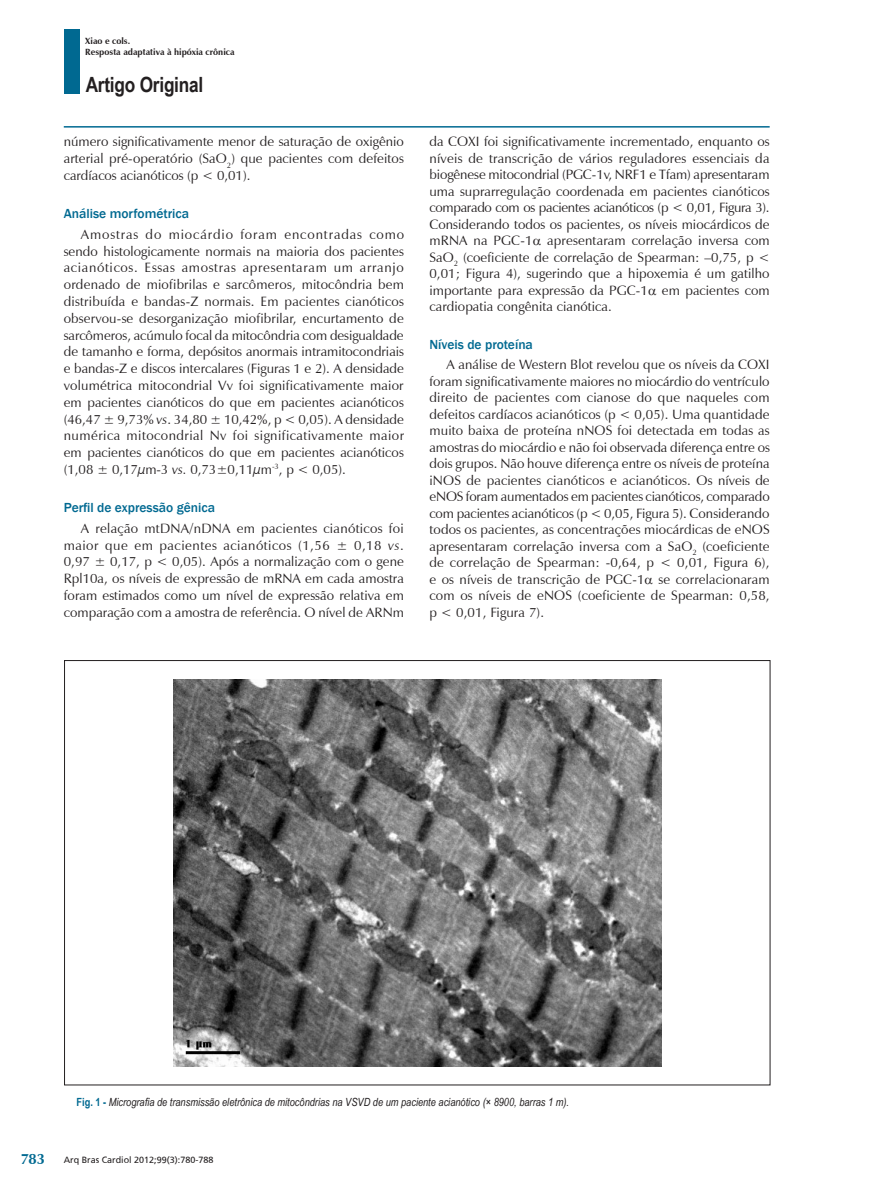
<style>
.page{position:relative;width:893px;height:1191px;background:#fff}
.page>*{position:absolute;margin:0;border:0;box-sizing:border-box;transform-origin:0 0}
.t1{font:700 21px "Arial Narrow";letter-spacing:-.01em;color:#231f20}
._01-TEXTO_BASICO{font:13.5px/16.5px "Zapf Humanist 601 BT";letter-spacing:.005em;color:#231f20;text-align:justify}
._03_-_SUBTITULO_PRIN{font:500 13.5px "Franklin Gothic";color:#006991}
._05_-_LEGENDA_TABELA{font:italic 11.25px "Arial Narrow";color:#231f20}
.t2{font:700 9px "Zapf Humanist 601 BT";color:#231f20}
.t3{font:9px "Frutiger";color:#231f20}
.s1{font-style:italic}
.s2{font-weight:700;font-style:normal;color:#006991}
.s3{font-family:"Zapf Humanist 601 BT";font-weight:700;font-size:15px;color:#006991}
</style>
<div class="page">
<hr style="left:64px;top:126px;width:706px;height:2px;background:#006991">
<div style="left:64px;top:29px;width:16px;height:65px;background:#006991"></div>
<img style="left:173px;top:679px;width:488px;height:387px">
<p class="t2" style="left:85px;top:36px;width:46px">Xiao e cols.</p>
<p class="t2" style="left:85px;top:47px;width:151px">Resposta adaptativa à hipóxia crônica</p>
<h1 class="t1" style="left:86px;top:68px;width:119px">Artigo Original</h1>
<p class="_01-TEXTO_BASICO" style="left:64px;top:133px;width:342px">número significativamente menor de saturação de oxigênio arterial pré-operatório (SaO<sub>2</sub>) que pacientes com defeitos cardíacos acianóticos (p &lt; 0,01).</p>
<p class="_03_-_SUBTITULO_PRIN" style="left:64px;top:205px;width:127px">Análise morfométrica</p>
<p class="_01-TEXTO_BASICO" style="left:64px;top:226px;width:342px;text-indent:17px">Amostras do miocárdio foram encontradas como sendo histologicamente normais na maioria dos pacientes acianóticos. Essas amostras apresentaram um arranjo ordenado de miofibrilas e sarcômeros, mitocôndria bem distribuída e bandas-Z normais. Em pacientes cianóticos observou-se desorganização miofibrilar, encurtamento de sarcômeros, acúmulo focal da mitocôndria com desigualdade de tamanho e forma, depósitos anormais intramitocondriais e bandas-Z e discos intercalares (Figuras 1 e 2). A densidade volumétrica mitocondrial Vv foi significativamente maior em pacientes cianóticos do que em pacientes acianóticos (46,47 ± 9,73% <span class="s1">vs</span>. 34,80 ± 10,42%, p &lt; 0,05). A densidade numérica mitocondrial Nv foi significativamente maior em pacientes cianóticos do que em pacientes acianóticos (1,08 ± 0,17μm-3 <span class="s1">vs.</span> 0,73±0,11μm<sup>-3</sup>, p &lt; 0,05).</p>
<p class="_03_-_SUBTITULO_PRIN" style="left:64px;top:499px;width:153px">Perfil de expressão gênica</p>
<p class="_01-TEXTO_BASICO" style="left:64px;top:520px;width:342px;text-indent:17px">A relação mtDNA/nDNA em pacientes cianóticos foi maior que em pacientes acianóticos (1,56 ± 0,18 <span class="s1">vs</span>.<br>0,97 ± 0,17, p &lt; 0,05). Após a normalização com o gene Rpl10a, os níveis de expressão de mRNA em cada amostra foram estimados como um nível de expressão relativa em comparação com a amostra de referência. O nível de ARNm</p>
<p class="_01-TEXTO_BASICO" style="left:429px;top:133px;width:342px">da COXI foi significativamente incrementado, enquanto os níveis de transcrição de vários reguladores essenciais da biogênese mitocondrial (PGC-1v, NRF1 e Tfam) apresentaram uma suprarregulação coordenada em pacientes cianóticos comparado com os pacientes acianóticos (p &lt; 0,01, Figura 3).<br>Considerando todos os pacientes, os níveis miocárdicos de mRNA na PGC-1 apresentaram correlação inversa com SaO<sub>2</sub> (coeficiente de correlação de Spearman: –0,75, p &lt; 0,01; Figura 4), sugerindo que a hipoxemia é um gatilho importante para expressão da PGC-1 em pacientes com cardiopatia congênita cianótica.</p>
<p class="_03_-_SUBTITULO_PRIN" style="left:429px;top:336px;width:105px">Níveis de proteína</p>
<p class="_01-TEXTO_BASICO" style="left:429px;top:356px;width:342px;text-indent:17px">A análise de Western Blot revelou que os níveis da COXI foram significativamente maiores no miocárdio do ventrículo direito de pacientes com cianose do que naqueles com defeitos cardíacos acianóticos (p &lt; 0,05). Uma quantidade muito baixa de proteína nNOS foi detectada em todas as amostras do miocárdio e não foi observada diferença entre os dois grupos. Não houve diferença entre os níveis de proteína iNOS de pacientes cianóticos e acianóticos. Os níveis de eNOS foram aumentados em pacientes cianóticos, comparado com pacientes acianóticos (p &lt; 0,05, Figura 5). Considerando todos os pacientes, as concentrações miocárdicas de eNOS apresentaram correlação inversa com a SaO<sub>2</sub> (coeficiente de correlação de Spearman: -0,64, p &lt; 0,01, Figura 6), e os níveis de transcrição de PGC-1 se correlacionaram com os níveis de eNOS (coeficiente de Spearman: 0,58, p &lt; 0,01, Figura 7).</p>
<p class="_05_-_LEGENDA_TABELA" style="left:77px;top:1093px;width:494px"><span class="s2">Fig. 1 -</span> Micrografia de transmissão eletrônica de mitocôndrias na VSVD de um paciente acianótico (× 8900, barras 1 m).</p>
<p class="t3" style="left:20px;top:1154px;width:194px"><span class="s3">783</span> Arq Bras Cardiol 2012;99(3):780-788</p>
</div>
